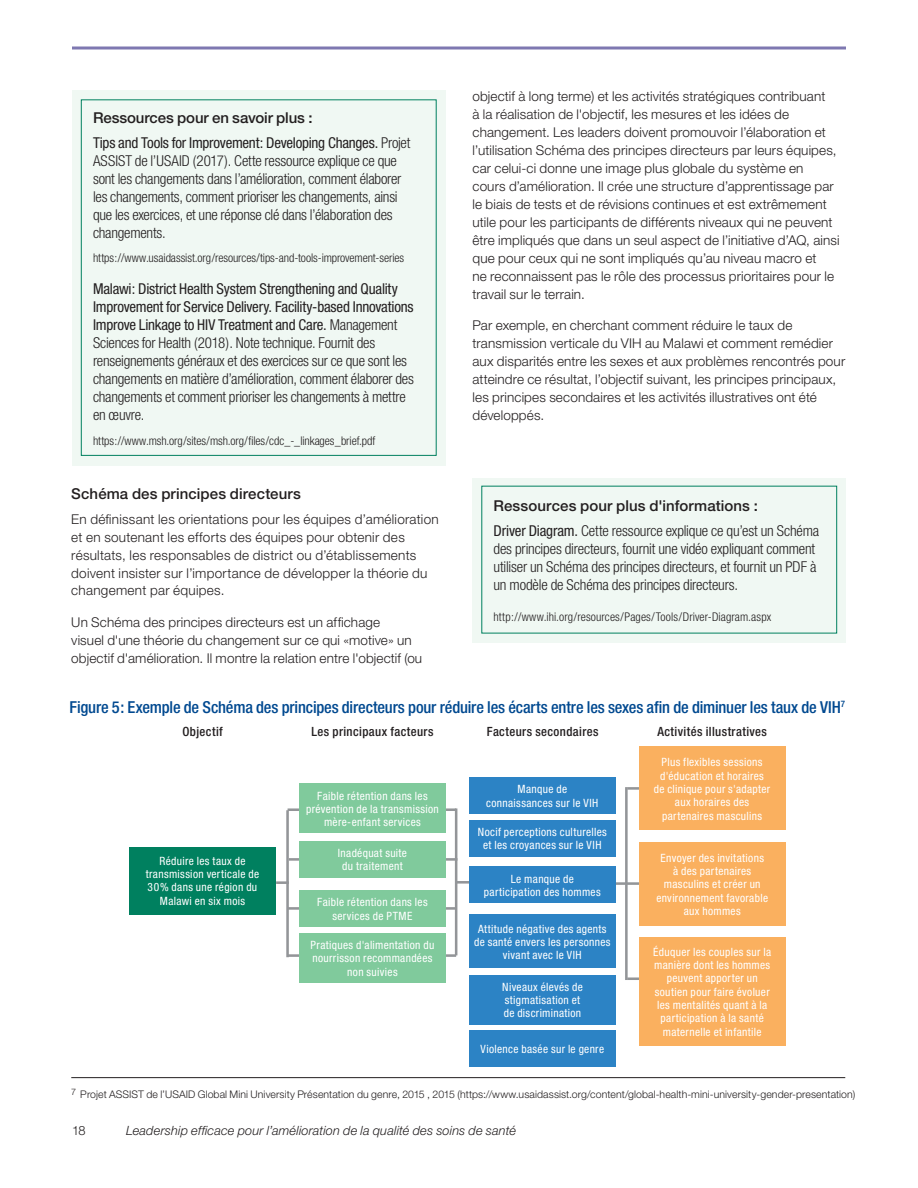
<style>
.page{position:relative;width:918px;height:1188px;background:#fff}
.page>*{position:absolute;margin:0;border:0;box-sizing:border-box;transform-origin:0 0}
.t1{font:500 condensed 16.5px "Helvetica Neue";letter-spacing:-.01em;color:#014990}
.t2{font:300 condensed 15px/18px "Helvetica Neue";letter-spacing:-.015em;color:#231f20}
.t3{font:condensed 15px/24.8px "Helvetica Neue";letter-spacing:-.015em;color:#231f20}
.t4{font:500 15px "Helvetica Neue";letter-spacing:.01em;color:#231f20}
.t5{font:300 13.5px/18px "Helvetica Neue";letter-spacing:.01em;color:#231f20}
.t6{font:500 condensed 12.75px "Helvetica Neue";letter-spacing:.03em;color:#231f20}
.t7{font:italic 300 12.75px "Helvetica Neue";letter-spacing:.01em;color:#231f20}
.t8{font:300 12.75px "Helvetica Neue";color:#231f20}
.t9{font:300 condensed 12px "Helvetica Neue";letter-spacing:-.005em;color:#231f20}
.t10{font:condensed 11.4px/13.4px "Helvetica Neue";letter-spacing:.03em;color:#fff;text-align:center}
.t11{font:300 10.5px "Helvetica Neue";letter-spacing:.01em;color:#231f20}
.s1{font-weight:500;font-stretch:normal}
.s2{font-weight:300}
.s3{font-weight:400}
</style>
<div class="page">
<svg style="left:72px;top:46px;width:774px;height:4px;background:#9e99c4"></svg>
<div style="left:72px;top:90px;width:374px;height:376px;background:#f0f8f3"></div>
<div style="left:81px;top:99px;width:356px;height:357px;border:1px solid #00805f"></div>
<div style="left:472px;top:478px;width:374px;height:164px;background:#f0f8f3"></div>
<hr style="left:627px;top:787px;width:23px;height:3px;background:#939598">
<hr style="left:603px;top:882px;width:47px;height:3px;background:#939598">
<hr style="left:627px;top:977px;width:23px;height:3px;background:#939598">
<div style="left:639px;top:746px;width:147px;height:84px;background:#fab05f"></div>
<div style="left:639px;top:842px;width:147px;height:84px;background:#fab05f"></div>
<div style="left:639px;top:937px;width:147px;height:108px;background:#fab05f"></div>
<hr style="left:289px;top:858px;width:168px;height:3px;background:#939598">
<hr style="left:286px;top:810px;width:3px;height:147px;background:#939598">
<hr style="left:625px;top:787px;width:3px;height:193px;background:#939598">
<hr style="left:288px;top:808px;width:168px;height:3px;background:#939598">
<hr style="left:455px;top:808px;width:2px;height:147px;background:#939598">
<hr style="left:288px;top:907px;width:168px;height:3px;background:#939598">
<hr style="left:288px;top:954px;width:168px;height:3px;background:#939598">
<div style="left:299px;top:890px;width:147px;height:37px;background:#80ca9c"></div>
<div style="left:299px;top:784px;width:147px;height:49px;background:#80ca9c"></div>
<div style="left:299px;top:841px;width:147px;height:36px;background:#80ca9c"></div>
<div style="left:299px;top:933px;width:147px;height:50px;background:#80ca9c"></div>
<svg style="left:276px;top:881px;width:11px;height:3px"></svg>
<div style="left:129px;top:847px;width:147px;height:68px;background:#00805f"></div>
<hr style="left:456px;top:881px;width:22px;height:3px;background:#939598">
<div style="left:469px;top:777px;width:147px;height:37px;background:#2c83c5"></div>
<div style="left:469px;top:915px;width:147px;height:53px;background:#2c83c5"></div>
<div style="left:469px;top:820px;width:147px;height:36px;background:#2c83c5"></div>
<div style="left:469px;top:975px;width:147px;height:49px;background:#2c83c5"></div>
<div style="left:469px;top:1030px;width:147px;height:37px;background:#2c83c5"></div>
<div style="left:469px;top:867px;width:147px;height:36px;background:#2c83c5"></div>
<hr style="left:71px;top:1077px;width:774px;height:1px;background:#231f20">
<p class="t3" style="left:93px;top:105px;width:319px"><span class="s1">Ressources pour en savoir plus :<br></span>Tips and Tools for Improvement: Developing Changes. <span class="s2">Projet</span></p>
<p class="t2" style="left:93px;top:151px;width:310px">ASSIST de l’USAID (2017). Cette ressource explique ce que sont les changements dans l’amélioration, comment élaborer les changements, comment prioriser les changements, ainsi que les exercices, et une réponse clé dans l’élaboration des changements.</p>
<p class="t9" style="left:93px;top:251px;width:313px">https://www.usaidassist.org/resources/tips-and-tools-improvement-series</p>
<p class="t2" style="left:93px;top:280px;width:322px"><span class="s3">Malawi: District Health System Strengthening and Quality Improvement for Service Delivery. Facility-based Innovations Improve Linkage to HIV Treatment and Care.</span> Management Sciences for Health (2018). Note technique. Fournit des renseignements généraux et des exercices sur ce que sont les changements en matière d’amélioration, comment élaborer des changements et comment prioriser les changements à mettre en œuvre.</p>
<p class="t9" style="left:93px;top:434px;width:284px">https://www.msh.org/sites/msh.org/files/cdc_-_linkages_brief.pdf</p>
<p class="t4" style="left:71px;top:484px;width:231px">Schéma des principes directeurs</p>
<p class="t5" style="left:71px;top:509px;width:369px">En définissant les orientations pour les équipes d’amélioration et en soutenant les efforts des équipes pour obtenir des résultats, les responsables de district ou d’établissements doivent insister sur l’importance de développer la théorie du changement par équipes.</p>
<p class="t5" style="left:71px;top:613px;width:352px">Un Schéma des principes directeurs est un affichage<br>visuel d'une théorie du changement sur ce qui «motive» un objectif d'amélioration. Il montre la relation entre l'objectif (ou</p>
<p class="t5" style="left:472px;top:87px;width:369px">objectif à long terme) et les activités stratégiques contribuant<br>à la réalisation de l'objectif, les mesures et les idées de changement. Les leaders doivent promouvoir l’élaboration et l’utilisation Schéma des principes directeurs par leurs équipes, car celui-ci donne une image plus globale du système en cours d’amélioration. Il crée une structure d’apprentissage par le biais de tests et de révisions continues et est extrêmement utile pour les participants de différents niveaux qui ne peuvent être impliqués que dans un seul aspect de l’initiative d’AQ, ainsi que pour ceux qui ne sont impliqués qu’au niveau macro et<br>ne reconnaissent pas le rôle des processus prioritaires pour le travail sur le terrain.</p>
<p class="t5" style="left:472px;top:316px;width:374px">Par exemple, en cherchant comment réduire le taux de transmission verticale du VIH au Malawi et comment remédier aux disparités entre les sexes et aux problèmes rencontrés pour atteindre ce résultat, l’objectif suivant, les principes principaux, les principes secondaires et les activités illustratives ont été développés.</p>
<p class="t2" style="left:494px;top:493px;width:327px;line-height:24.8px"><span class="s1">Ressources pour plus d'informations :<br></span><span class="s3">Driver Diagram.</span> Cette ressource explique ce qu’est un Schéma</p>
<p class="t2" style="left:494px;top:539px;width:325px;text-align:justify">des principes directeurs, fournit une vidéo expliquant comment utiliser un Schéma des principes directeurs, et fournit un PDF à un modèle de Schéma des principes directeurs.</p>
<p class="t9" style="left:494px;top:610px;width:279px">http://www.ihi.org/resources/Pages/Tools/Driver-Diagram.aspx</p>
<p class="t1" style="left:70px;top:697px;width:777px">Figure 5: Exemple de Schéma des principes directeurs pour réduire les écarts entre les sexes afin de diminuer les taux de VIH<sup>7</sup></p>
<p class="t6" style="left:182px;top:724px;width:42px">Objectif</p>
<p class="t6" style="left:311px;top:724px;width:124px">Les principaux facteurs</p>
<p class="t6" style="left:487px;top:724px;width:113px">Facteurs secondaires</p>
<p class="t6" style="left:657px;top:724px;width:111px">Activités illustratives</p>
<p class="t10" style="left:654px;top:755px;width:118px">Plus flexibles sessions d'éducation et horaires de clinique pour s'adapter aux horaires des partenaires masculins</p>
<p class="t10" style="left:656px;top:851px;width:113px">Envoyer des invitations<br>à des partenaires masculins et créer un environnement favorable aux hommes</p>
<p class="t10" style="left:653px;top:945px;width:119px">Éduquer les couples sur la manière dont les hommes peuvent apporter un soutien pour faire évoluer les mentalités quant à la participation à la santé maternelle et infantile</p>
<p class="t10" style="left:486px;top:782px;width:114px">Manque de connaissances sur le VIH</p>
<p class="t10" style="left:306px;top:789px;width:134px">Faible rétention dans les prévention de la transmission mère-enfant services</p>
<p class="t10" style="left:338px;top:846px;width:71px">Inadéquat suite du traitement</p>
<p class="t10" style="left:317px;top:895px;width:112px">Faible rétention dans les services de PTME</p>
<p class="t10" style="left:311px;top:938px;width:125px">Pratiques d'alimentation du nourrisson recommandées non suivies</p>
<p class="t10" style="left:478px;top:825px;width:131px">Nocif perceptions culturelles et les croyances sur le VIH</p>
<p class="t10" style="left:146px;top:854px;width:115px">Réduire les taux de transmission verticale de<br>30% dans une région du<br>Malawi en six mois</p>
<p class="t10" style="left:484px;top:872px;width:118px">Le manque de participation des hommes</p>
<p class="t10" style="left:474px;top:922px;width:138px">Attitude négative des agents de santé envers les personnes vivant avec le VIH</p>
<p class="t10" style="left:502px;top:980px;width:82px;text-align:left">Niveaux élevés de stigmatisation et de discrimination</p>
<p class="t10" style="left:481px;top:1043px;width:125px">Violence basée sur le genre</p>
<p class="t11" style="left:71px;top:1088px;width:785px"><sup>7</sup> Projet ASSIST de l’USAID Global Mini University Présentation du genre, 2015 , 2015 (https://www.usaidassist.org/content/global-health-mini-university-gender-presentation)</p>
<p class="t8" style="left:72px;top:1123px;width:15px">18</p>
<p class="t7" style="left:126px;top:1123px;width:392px">Leadership efficace pour l’amélioration de la qualité des soins de santé</p>
</div>
